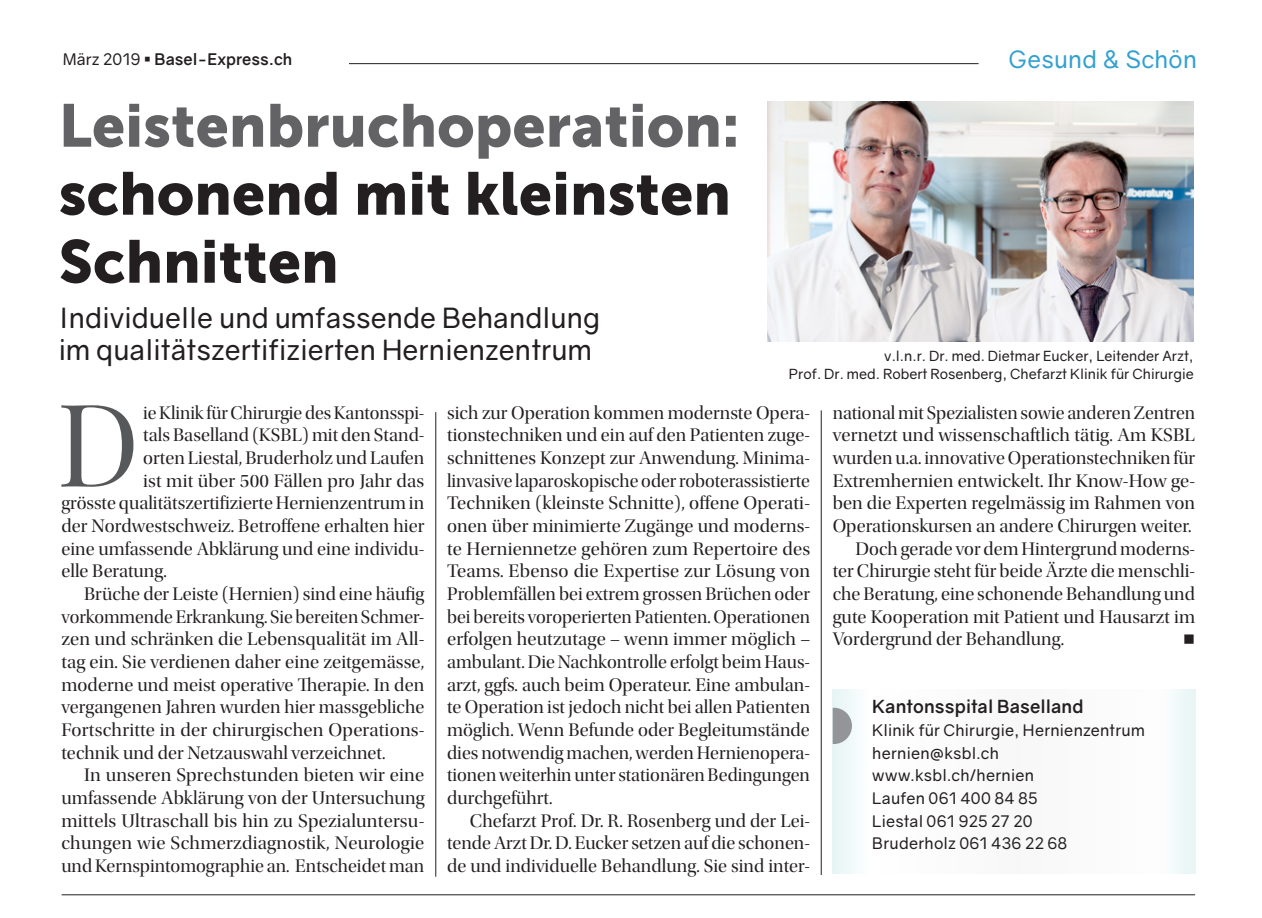
<style>
.page{position:relative;width:1262px;height:918px;background:#fff}
.page>*{position:absolute;margin:0;border:0;box-sizing:border-box;transform-origin:0 0}
.Absatz_Initial{font:115px "Playfair Display";color:#57585a}
.Obertitel_Column{font:60px/68px "Museo Sans 900";letter-spacing:.005em;color:#231f20}
.Lead_10_13{font:28px/32px "Gravity";letter-spacing:.005em;color:#231f20}
.t1{font:24px "Gravity";letter-spacing:.01em;color:#32a1d1}
.Absatz{font:19px/22.6px "Utopia Std Disp";letter-spacing:.005em;color:#231f20;text-align:justify}
.Absatz_Initial-2{font:19px "Utopia Std Disp";letter-spacing:.005em;color:#231f20}
.Adress-Titel{font:700 18px "Gravity";letter-spacing:.005em;color:#231f20}
.Adresse{font:16px "Gravity";letter-spacing:.015em;color:#231f20}
.t2{font:700 16px "Gravity";color:#231f20}
.Absatz-2{font:16px "Wingdings";color:#231f20}
.Bildlegende{font:14px/18px "Gravity";color:#231f20;text-align:right}
.s1{font-weight:400}
.s2{color:#636366}
</style>
<div class="page">
<hr style="left:349px;top:63px;width:629px;height:1px;background:#231f20">
<div style="left:832px;top:689px;width:362px;height:184px;background:#fafbfb"></div>
<svg style="left:832px;top:707px;width:20px;height:37px"></svg>
<img style="left:767px;top:101px;width:426px;height:240px">
<hr style="left:435px;top:412px;width:1px;height:464px;background:#231f20">
<hr style="left:820px;top:410px;width:1px;height:465px;background:#231f20">
<hr style="left:62px;top:894px;width:1132px;height:1px;background:#231f20">
<p class="t2" style="left:63px;top:49px;width:231px"><span class="s1">März 2019</span> ▪ Basel-Express.ch</p>
<p class="t1" style="left:1008px;top:44px;width:190px">Gesund &amp; Schön</p>
<p class="Obertitel_Column" style="left:59px;top:91px;width:682px"><span class="s2">Leistenbruchoperation: </span>schonend mit kleinsten<br>Schnitten</p>
<p class="Lead_10_13" style="left:59px;top:302px;width:543px">Individuelle und umfassende Behandlung im qualitätszertifizierten Hernienzentrum</p>
<p class="Bildlegende" style="left:789px;top:347px;width:406px">v.l.n.r. Dr. med. Dietmar Eucker, Leitender Arzt,<br>Prof. Dr. med. Robert Rosenberg, Chefarzt Klinik für Chirurgie</p>
<p class="Absatz_Initial" style="left:57px;top:372px;width:85px">D</p>
<p class="Absatz_Initial-2" style="left:143px;top:402px;width:283px">ie Klinik für Chirurgie des Kantonsspi-</p>
<p class="Absatz_Initial-2" style="left:143px;top:425px;width:283px">tals Baselland (KSBL) mit den Stand-</p>
<p class="Absatz_Initial-2" style="left:143px;top:448px;width:283px">orten Liestal, Bruderholz und Laufen</p>
<p class="Absatz_Initial-2" style="left:143px;top:470px;width:282px">ist mit über 500 Fällen pro Jahr das</p>
<p class="Absatz_Initial-2" style="left:61px;top:493px;width:364px">grösste qualitätszertifizierte Hernienzentrum in</p>
<p class="Absatz_Initial-2" style="left:61px;top:516px;width:364px">der Nordwestschweiz. Betroffene erhalten hier</p>
<p class="Absatz_Initial-2" style="left:61px;top:538px;width:364px">eine umfassende Abklärung und eine individu-</p>
<p class="Absatz_Initial-2" style="left:61px;top:561px;width:107px">elle Beratung.</p>
<p class="Absatz" style="left:61px;top:583px;width:364px;text-indent:23px">Brüche der Leiste (Hernien) sind eine häufig vorkommende Erkrankung. Sie bereiten Schmer&shy;zen und schränken die Lebensqualität im All&shy;tag ein. Sie verdienen daher eine zeitgemässe, moderne und meist operative Therapie. In den vergangenen Jahren wurden hier massgebliche Fortschritte in der chirurgischen Operations&shy;technik und der Netzauswahl verzeichnet.</p>
<p class="Absatz" style="left:61px;top:764px;width:364px;text-indent:23px">In unseren Sprechstunden bieten wir eine umfassende Abklärung von der Untersuchung mittels Ultraschall bis hin zu Spezialuntersu&shy;chungen wie Schmerzdiagnostik, Neurologie und Kernspintomographie an. Entscheidet man</p>
<p class="Absatz" style="left:447px;top:402px;width:364px">sich zur Operation kommen modernste Opera&shy;tionstechniken und ein auf den Patienten zuge&shy;schnittenes Konzept zur Anwendung. Minima&shy;linvasive laparoskopische oder roboterassistierte Techniken (kleinste Schnitte), offene Operati&shy;onen über minimierte Zugänge und moderns&shy;te Herniennetze gehören zum Repertoire des Teams. Ebenso die Expertise zur Lösung von Problemfällen bei extrem grossen Brüchen oder bei bereits voroperierten Patienten. Operationen erfolgen heutzutage – wenn immer möglich – ambulant. Die Nachkontrolle erfolgt beim Haus&shy;arzt, ggfs. auch beim Operateur. Eine ambulan&shy;te Operation ist jedoch nicht bei allen Patienten möglich. Wenn Befunde oder Begleitumstände dies notwendig machen, werden Hernienopera&shy;tionen weiterhin unter stationären Bedingungen durchgeführt.</p>
<p class="Absatz" style="left:447px;top:809px;width:364px;text-indent:23px">Chefarzt Prof. Dr. R. Rosenberg und der Lei&shy;tende Arzt Dr. D. Eucker setzen auf die schonen&shy;de und individuelle Behandlung. Sie sind inter-</p>
<p class="Absatz" style="left:832px;top:402px;width:364px">national mit Spezialisten sowie anderen Zentren vernetzt und wissenschaftlich tätig. Am KSBL wurden u.a. innovative Operationstechniken für Extremhernien entwickelt. Ihr Know-How ge&shy;ben die Experten regelmässig im Rahmen von Operationskursen an andere Chirurgen weiter.</p>
<p class="Absatz" style="left:832px;top:537px;width:364px;text-indent:23px">Doch gerade vor dem Hintergrund moderns&shy;ter Chirurgie steht für beide Ärzte die menschli&shy;che Beratung, eine schonende Behandlung und gute Kooperation mit Patient und Hausarzt im Vordergrund der Behandlung.</p>
<p class="Absatz-2" style="left:1183px;top:631px;width:13px">■</p>
<p class="Adress-Titel" style="left:872px;top:695px;width:213px">Kantonsspital Baselland</p>
<p class="Adresse" style="left:872px;top:720px;width:274px">Klinik für Chirurgie, Hernienzentrum</p>
<p class="Adresse" style="left:872px;top:743px;width:128px">hernien@ksbl.ch</p>
<p class="Adresse" style="left:872px;top:765px;width:163px">www.ksbl.ch/hernien</p>
<p class="Adresse" style="left:872px;top:788px;width:167px">Laufen 061 400 84 85</p>
<p class="Adresse" style="left:872px;top:811px;width:162px">Liestal 061 925 27 20</p>
<p class="Adresse" style="left:872px;top:833px;width:197px">Bruderholz 061 436 22 68</p>
</div>
